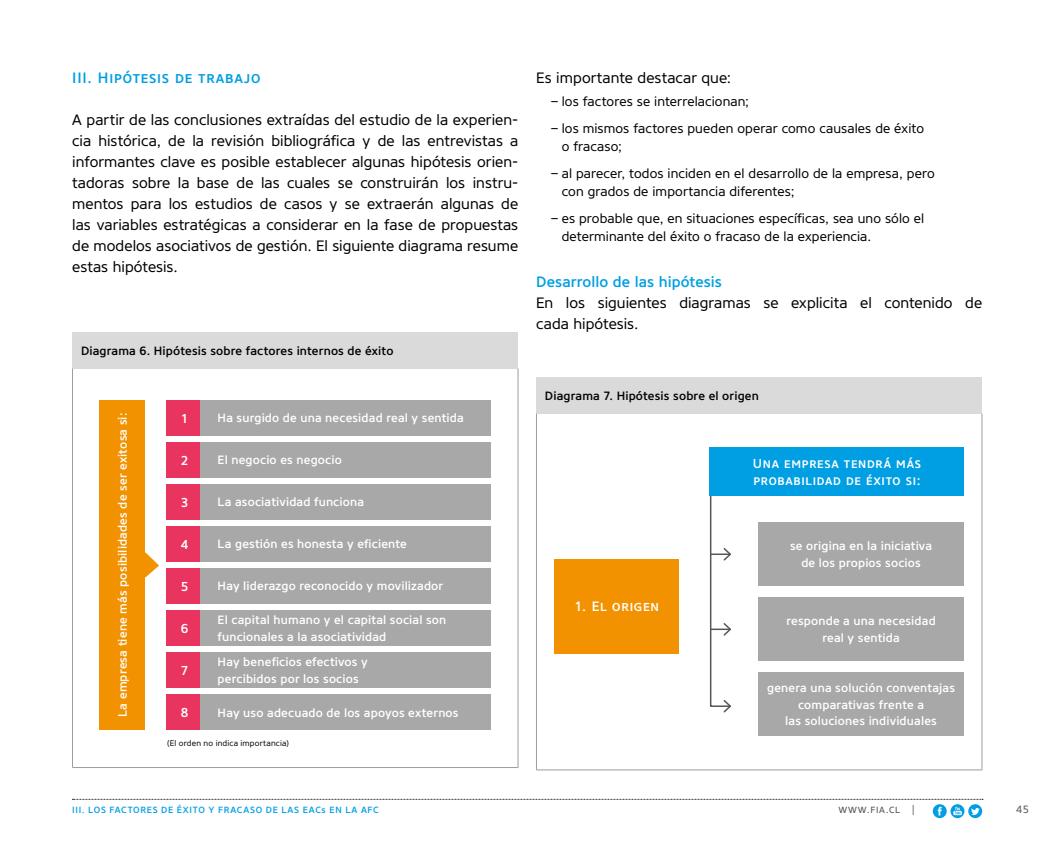
<style>
.page{position:relative;width:1063px;height:851px;background:#fff}
.page>*{position:absolute;margin:0;border:0;box-sizing:border-box;transform-origin:0 0}
.t1{font:15px/21px "Core Sans NR45";letter-spacing:.005em;color:#000;text-align:justify}
.t2{font:500 15px "Core Sans NR55";letter-spacing:.005em;color:#009fe3}
.t3{font:500 15px "Core Sans NRSC55";letter-spacing:.05em;color:#009fe3}
.t4{font:500 13.5px "Core Sans NRSC55";letter-spacing:.055em;color:#fff}
.t5{font:13.2px/27px "Core Sans NR45";letter-spacing:.01em;color:#000}
.t6{font:500 12.9px/16.5px "Core Sans NRSC55";letter-spacing:.055em;color:#fff}
.t7{font:500 12px/16.5px "Core Sans NR55";letter-spacing:.015em;color:#fff;text-align:center}
.t8{font:500 12px "Core Sans NR55";letter-spacing:.015em;color:#000}
.t9{font:10.5px "Core Sans NRSC45";letter-spacing:.06em;color:#55565a}
.t10{font:500 9px "Core Sans NR55";letter-spacing:.075em;color:#009fe3}
.t11{font:8.1px "Core Sans NR45";letter-spacing:.025em;color:#000}
</style>
<div class="page">
<svg style="left:73px;top:798px;width:910px;height:20px"></svg>
<div style="left:73px;top:332px;width:445px;height:36px;background:#dadada"></div>
<hr style="left:72px;top:368px;width:1px;height:399px;background:#9d9d9c">
<hr style="left:518px;top:368px;width:1px;height:399px;background:#9d9d9c">
<hr style="left:72px;top:767px;width:446px;height:1px;background:#9d9d9c">
<svg style="left:145px;top:552px;width:14px;height:25px"></svg>
<div style="left:100px;top:400px;width:45px;height:329px;background:#f39200"></div>
<div style="left:167px;top:400px;width:36px;height:35px;background:#e8345e"></div>
<div style="left:167px;top:442px;width:36px;height:35px;background:#e8345e"></div>
<div style="left:167px;top:484px;width:36px;height:35px;background:#e8345e"></div>
<div style="left:167px;top:526px;width:36px;height:35px;background:#e8345e"></div>
<div style="left:167px;top:568px;width:36px;height:35px;background:#e8345e"></div>
<div style="left:167px;top:610px;width:36px;height:35px;background:#e8345e"></div>
<div style="left:167px;top:652px;width:36px;height:35px;background:#e8345e"></div>
<div style="left:167px;top:694px;width:36px;height:35px;background:#e8345e"></div>
<div style="left:201px;top:400px;width:290px;height:35px;background:#a9a8a9"></div>
<div style="left:201px;top:442px;width:290px;height:35px;background:#a9a8a9"></div>
<div style="left:201px;top:484px;width:290px;height:35px;background:#a9a8a9"></div>
<div style="left:201px;top:526px;width:290px;height:35px;background:#a9a8a9"></div>
<div style="left:201px;top:568px;width:290px;height:35px;background:#a9a8a9"></div>
<div style="left:201px;top:610px;width:290px;height:35px;background:#a9a8a9"></div>
<div style="left:201px;top:652px;width:290px;height:35px;background:#a9a8a9"></div>
<div style="left:201px;top:694px;width:290px;height:35px;background:#a9a8a9"></div>
<div style="left:536px;top:377px;width:446px;height:36px;background:#dadada"></div>
<hr style="left:536px;top:413px;width:1px;height:356px;background:#9d9d9c">
<hr style="left:982px;top:413px;width:1px;height:356px;background:#9d9d9c">
<hr style="left:536px;top:769px;width:446px;height:1px;background:#9d9d9c">
<div style="left:710px;top:447px;width:254px;height:49px;background:#009fe3"></div>
<div style="left:758px;top:522px;width:206px;height:64px;background:#a9a8a9"></div>
<div style="left:758px;top:597px;width:206px;height:64px;background:#a9a8a9"></div>
<div style="left:758px;top:672px;width:206px;height:64px;background:#a9a8a9"></div>
<svg style="left:709px;top:465px;width:22px;height:248px"></svg>
<div style="left:554px;top:559px;width:125px;height:94px;background:#f39200"></div>
<p class="t3" style="left:72px;top:68px;width:190px">III. Hipótesis de trabajo</p>
<p class="t1" style="left:72px;top:110px;width:447px">A partir de las conclusiones extraídas del estudio de la experien&shy;cia histórica, de la revisión bibliográfica y de las entrevistas a informantes clave es posible establecer algunas hipótesis orien&shy;tadoras sobre la base de las cuales se construirán los instru&shy;mentos para los estudios de casos y se extraerán algunas de las variables estratégicas a considerar en la fase de propuestas de modelos asociativos de gestión. El siguiente diagrama resume estas hipótesis.</p>
<p class="t8" style="left:81px;top:343px;width:314px">Diagrama 6. Hipótesis sobre factores internos de éxito</p>
<p class="t7" style="left:218px;top:410px;width:248px">Ha surgido de una necesidad real y sentida</p>
<p class="t7" style="left:218px;top:452px;width:126px">El negocio es negocio</p>
<p class="t7" style="left:218px;top:494px;width:148px">La asociatividad funciona</p>
<p class="t7" style="left:218px;top:536px;width:191px">La gestión es honesta y eficiente</p>
<p class="t7" style="left:218px;top:578px;width:227px">Hay liderazgo reconocido y movilizador</p>
<p class="t7" style="left:218px;top:611px;width:230px;text-align:left">El capital humano y el capital social son funcionales a la asociatividad</p>
<p class="t7" style="left:218px;top:653px;width:152px;text-align:left">Hay beneficios efectivos y percibidos por los socios</p>
<p class="t7" style="left:218px;top:704px;width:242px">Hay uso adecuado de los apoyos externos</p>
<p class="t11" style="left:167px;top:737px;width:124px">(El orden no indica importancia)</p>
<p class="t7" style="left:114px;top:716px;width:305px;rotate:-90deg">La empresa tiene más posibilidades de ser exitosa si:</p>
<p class="t6" style="left:181px;top:410px;width:9px">1</p>
<p class="t6" style="left:181px;top:452px;width:9px">2</p>
<p class="t6" style="left:181px;top:494px;width:9px">3</p>
<p class="t6" style="left:181px;top:536px;width:9px">4</p>
<p class="t6" style="left:181px;top:578px;width:9px">5</p>
<p class="t6" style="left:181px;top:620px;width:9px">6</p>
<p class="t6" style="left:181px;top:662px;width:9px">7</p>
<p class="t6" style="left:181px;top:704px;width:9px">8</p>
<p class="t1" style="left:536px;top:68px;width:196px">Es importante destacar que:</p>
<p class="t5" style="left:551px;top:88px;width:375px">‒ los factores se interrelacionan;<br>‒ los mismos factores pueden operar como causales de éxito</p>
<p class="t5" style="left:551px;top:133px;width:385px;text-indent:11px">o fracaso;<br>‒ al parecer, todos inciden en el desarrollo de la empresa, pero</p>
<p class="t5" style="left:551px;top:178px;width:375px;text-indent:11px">con grados de importancia diferentes;<br>‒ es probable que, en situaciones específicas, sea uno sólo el</p>
<p class="t5" style="left:562px;top:223px;width:311px">determinante del éxito o fracaso de la experiencia.</p>
<p class="t2" style="left:536px;top:272px;width:187px">Desarrollo de las hipótesis</p>
<p class="t1" style="left:536px;top:293px;width:448px">En los siguientes diagramas se explicita el contenido de cada hipótesis.</p>
<p class="t8" style="left:545px;top:388px;width:216px">Diagrama 7. Hipótesis sobre el origen</p>
<p class="t6" style="left:753px;top:455px;width:170px">Una empresa tendrá más probabilidad de éxito si:</p>
<p class="t4" style="left:574px;top:597px;width:86px">1. El origen</p>
<p class="t7" style="left:790px;top:538px;width:144px">se origina en la iniciativa de los propios socios</p>
<p class="t7" style="left:786px;top:613px;width:151px">responde a una necesidad real y sentida</p>
<p class="t7" style="left:767px;top:679px;width:189px">genera una solución conventajas comparativas frente a<br>las soluciones individuales</p>
<p class="t10" style="left:72px;top:803px;width:308px">III. LOS FACTORES DE ÉXITO Y FRACASO DE LAS EACs EN LA AFC</p>
<p class="t9" style="left:839px;top:802px;width:78px">WWW.FIA.CL |</p>
<p class="t9" style="left:1016px;top:802px;width:14px">45</p>
</div>
